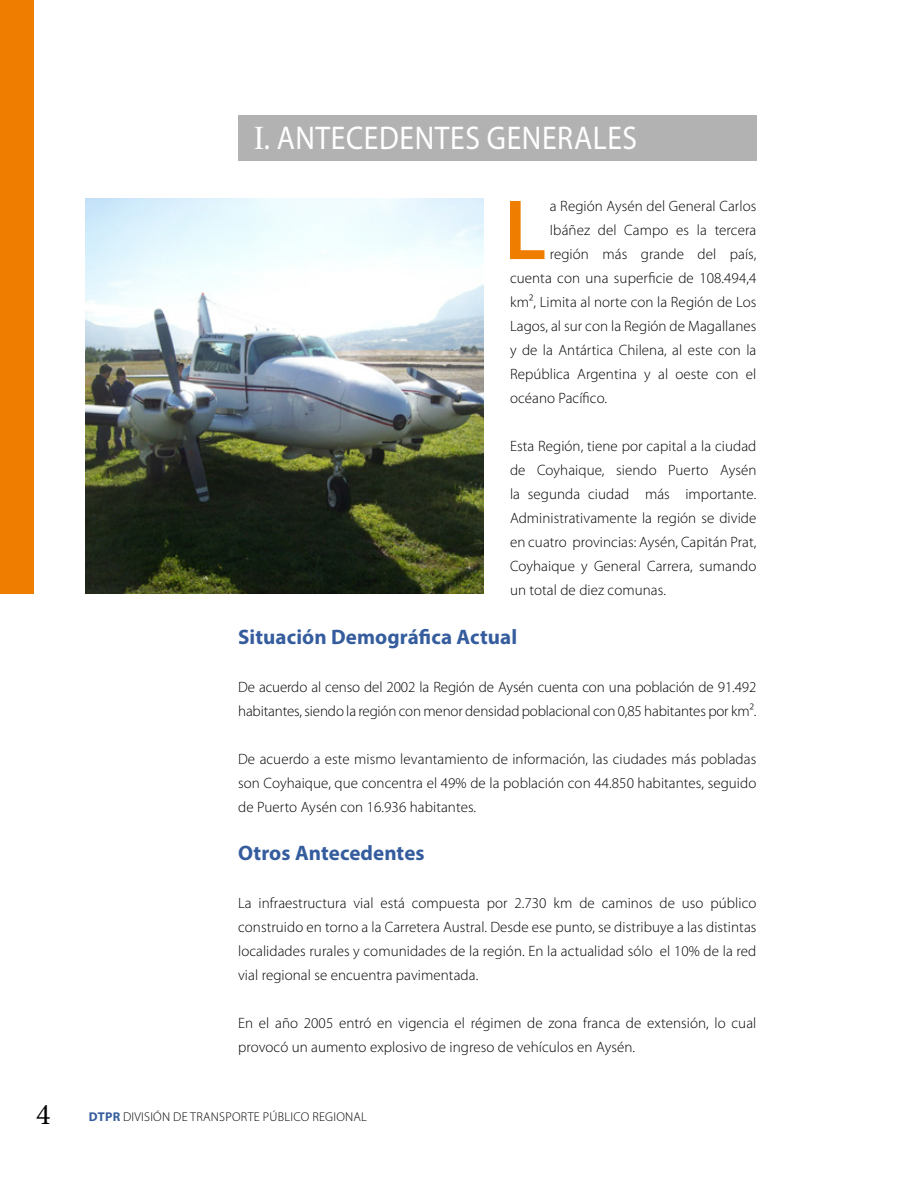
<style>
.page{position:relative;width:918px;height:1188px;background:#fff}
.page>*{position:absolute;margin:0;border:0;box-sizing:border-box;transform-origin:0 0}
.t1{font:600 86.25px "Myriad Pro";color:#ef7d00}
.t2{font:33px "Myriad Pro";letter-spacing:.02em;color:#fff;scale:.9 1}
.t3{font:30px "Minion Pro";color:#000}
.t4{font:700 21px "Myriad Pro";letter-spacing:.005em;color:#355d9e}
.t5{font:300 15px/24px "Myriad Pro";letter-spacing:.005em;color:#000;text-align:justify}
.t6{font:300 12.75px "Myriad Pro";letter-spacing:.02em;color:#000}
.s1{font-family:"Times"}
.s2{font-weight:700;color:#355d9e}
</style>
<div class="page">
<div style="left:0;top:0;width:34px;height:594px;background:#ef7d00"></div>
<div style="left:238px;top:116px;width:518px;height:45px;background:#b2b2b2"></div>
<img style="left:85px;top:199px;width:399px;height:394px">
<h2 class="t2" style="left:254px;top:117px;width:142px"><span class="s1">I</span>. ANTECEDENTE</h2>
<h2 class="t2" style="left:465px;top:117px;width:192px">S GENERALES</h2>
<h1 class="t1" style="left:504px;top:175px;width:44px">L</h1>
<p class="t5" style="left:550px;top:194px;width:208px">a Región Aysén del General Carlos</p>
<p class="t5" style="left:550px;top:218px;width:208px">Ibáñez del Campo es la tercera</p>
<p class="t5" style="left:550px;top:242px;width:208px">región más grande del país,</p>
<p class="t5" style="left:510px;top:266px;width:248px">cuenta con una superficie de 108.494,4</p>
<p class="t5" style="left:510px;top:290px;width:248px">km², Limita al norte con la Región de Los</p>
<p class="t5" style="left:510px;top:314px;width:248px">Lagos, al sur con la Región de Magallanes</p>
<p class="t5" style="left:510px;top:338px;width:248px">y de la Antártica Chilena, al este con la</p>
<p class="t5" style="left:510px;top:362px;width:248px">República Argentina y al oeste con el</p>
<p class="t5" style="left:510px;top:386px;width:99px">océano Pacífico.</p>
<p class="t5" style="left:510px;top:434px;width:248px">Esta Región, tiene por capital a la ciudad de Coyhaique, siendo Puerto Aysén la segunda ciudad más importante.<br>Administrativamente la región se divide en cuatro provincias: Aysén, Capitán Prat, Coyhaique y General Carrera, sumando un total de diez comunas.</p>
<h3 class="t4" style="left:238px;top:623px;width:281px">Situación Demográfica Actual</h3>
<p class="t5" style="left:238px;top:674px;width:520px">De acuerdo al censo del 2002 la Región de Aysén cuenta con una población de 91.492 habitantes, siendo la región con menor densidad poblacional con 0,85 habitantes por km².</p>
<p class="t5" style="left:238px;top:746px;width:520px">De acuerdo a este mismo levantamiento de información, las ciudades más pobladas son Coyhaique, que concentra el 49% de la población con 44.850 habitantes, seguido de Puerto Aysén con 16.936 habitantes.</p>
<h3 class="t4" style="left:238px;top:839px;width:188px">Otros Antecedentes</h3>
<p class="t5" style="left:238px;top:890px;width:520px">La infraestructura vial está compuesta por 2.730 km de caminos de uso público construido en torno a la Carretera Austral. Desde ese punto, se distribuye a las distintas localidades rurales y comunidades de la región. En la actualidad sólo el 10% de la red vial regional se encuentra pavimentada.</p>
<p class="t5" style="left:238px;top:1010px;width:520px">En el año 2005 entró en vigencia el régimen de zona franca de extensión, lo cual provocó un aumento explosivo de ingreso de vehículos en Aysén.</p>
<h3 class="t3" style="left:36px;top:1094px;width:16px">4</h3>
<p class="t6" style="left:89px;top:1109px;width:280px"><span class="s2">DTPR</span> DIVISIÓN DE TRANSPORTE PÚBLICO REGIONAL</p>
</div>
